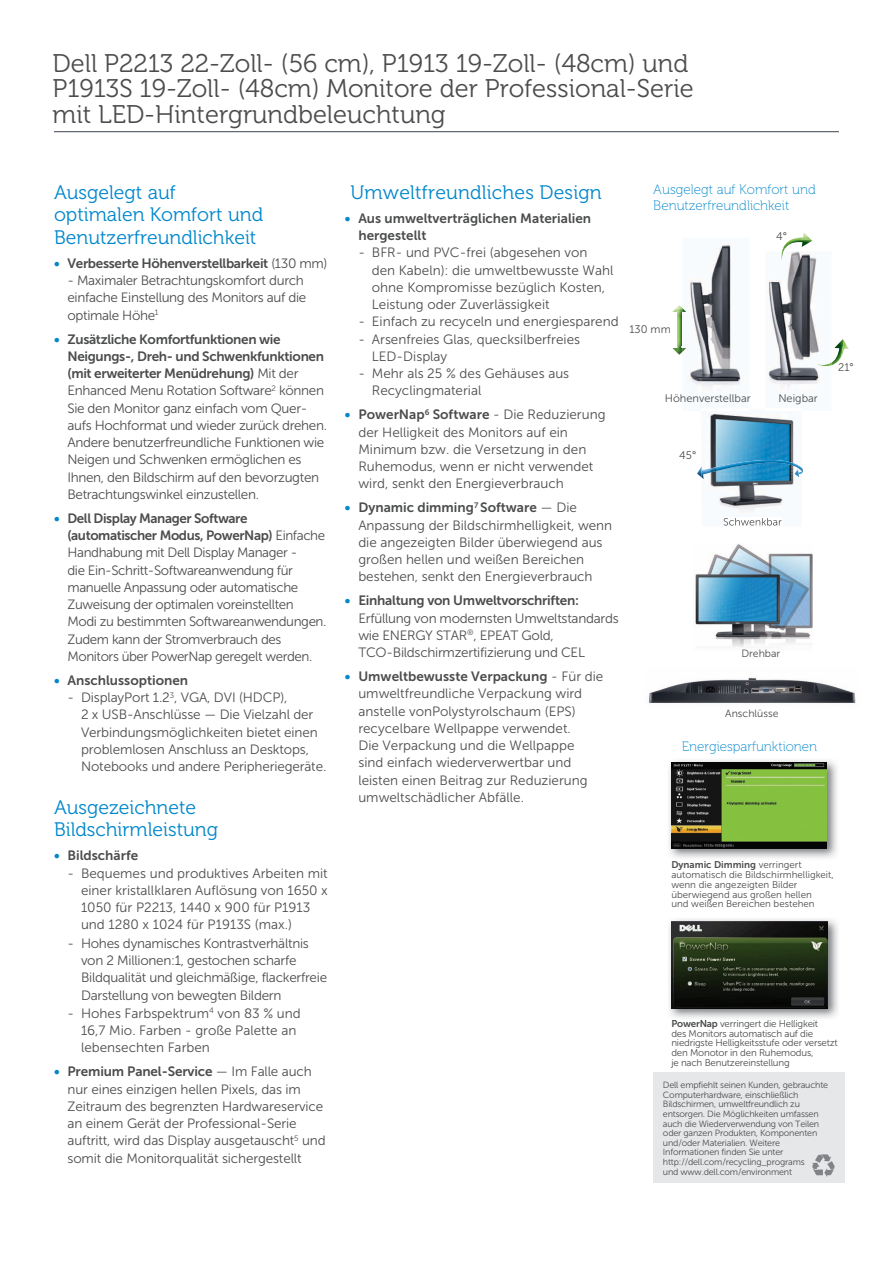
<style>
.page{position:relative;width:893px;height:1263px;background:#fff}
.page>*{position:absolute;margin:0;border:0;box-sizing:border-box;transform-origin:0 0}
.t1{font:25.5px/25.5px "Museo For Dell 300";color:#4b4c4d}
.t2{font:19.5px/22.5px "Museo For Dell 300";color:#0087cb}
.t3{font:13.5px/17.2px "Museo Sans For Dell 300";letter-spacing:-.01em;color:#4b4c4d}
.t4{font:13.5px/17.2px "Museo Sans For Dell 700";letter-spacing:-.02em;color:#4b4c4d}
.t5{font:13.5px/17.2px "Museo Sans For Dell 300";letter-spacing:-.03em;color:#4b4c4d}
.t6{font:13.5px/17.2px "Museo Sans For Dell 700";color:#4b4c4d}
.t7{font:13.5px/16.2px "Museo For Dell 100";color:#0087cb}
.t8{font:10.95px "Museo Sans For Dell 300";color:#4b4c4d}
.t9{font:10.5px "Museo Sans For Dell 300";color:#4b4c4d}
.t10{font:9.75px/9.8px "Museo Sans For Dell 300";letter-spacing:-.02em;color:#4b4c4d}
.t11{font:9.75px/9.8px "Museo Sans For Dell 300";color:#4b4c4d}
.t12{font:9.75px "Museo Sans For Dell 700";color:#4b4c4d}
.t13{font:9px/9.6px "Museo Sans For Dell 300";letter-spacing:-.02em;color:#4b4c4d}
.s1{color:#0087cb}
.s2{font-family:"Museo Sans For Dell 300"}
.s3{font-family:"Museo Sans For Dell 700"}
</style>
<div class="page">
<hr style="left:54px;top:131px;width:785px;height:1px;background:#3e444f">
<img style="left:767px;top:251px;width:52px;height:138px">
<img style="left:794px;top:233px;width:16px;height:6px">
<img style="left:783px;top:239px;width:29px;height:9px">
<svg style="left:782px;top:248px;width:3px;height:14px"></svg>
<img style="left:844px;top:341px;width:5px;height:8px">
<img style="left:831px;top:339px;width:13px;height:26px">
<svg style="left:816px;top:363px;width:15px;height:3px"></svg>
<img style="left:695px;top:544px;width:117px;height:103px">
<div style="left:653px;top:1073px;width:191px;height:110px;background:#e6e7e9"></div>
<svg style="left:812px;top:1154px;width:23px;height:23px"></svg>
<img style="left:648px;top:677px;width:208px;height:27px">
<img style="left:669px;top:919px;width:169px;height:99px">
<img style="left:737px;top:1020px;width:80px;height:1px">
<img style="left:671px;top:921px;width:156px;height:87px">
<img style="left:669px;top:760px;width:168px;height:98px">
<img style="left:671px;top:762px;width:156px;height:86px">
<img style="left:686px;top:244px;width:55px;height:144px">
<svg style="left:672px;top:305px;width:14px;height:8px"></svg>
<svg style="left:672px;top:345px;width:14px;height:10px"></svg>
<img style="left:677px;top:313px;width:4px;height:32px">
<img style="left:709px;top:479px;width:85px;height:42px">
<img style="left:723px;top:518px;width:58px;height:8px">
<img style="left:708px;top:413px;width:86px;height:47px">
<img style="left:697px;top:467px;width:106px;height:10px">
<img style="left:701px;top:460px;width:101px;height:19px">
<svg style="left:795px;top:469px;width:8px;height:8px"></svg>
<h1 class="t1" style="left:53px;top:51px;width:643px">Dell P2213 22-Zoll- (56 cm), P1913 19-Zoll- (48cm) und<br>P1913S 19-Zoll- (48cm) Monitore der Professional-Serie mit LED-Hintergrundbeleuchtung</h1>
<h2 class="t2" style="left:54px;top:181px;width:211px">Ausgelegt auf optimalen Komfort und<br>Benutzerfreundlichkeit</h2>
<p class="t4" style="left:54px;top:255px;width:275px"><span class="s1">•</span> Verbesserte Höhenverstellbarkeit <span class="s2">(130 mm)</span></p>
<p class="t3" style="left:68px;top:272px;width:240px">- Maximaler Betrachtungskomfort durch einfache Einstellung des Monitors auf die optimale Höhe<sup>1</sup></p>
<p class="t4" style="left:68px;top:330px;width:258px;text-indent:-14px"><span class="s1">•</span> Zusätzliche Komfortfunktionen wie<br>Neigungs-, Dreh- und Schwenkfunktionen (mit erweiterter Menüdrehung) <span class="s2">Mit der</span></p>
<p class="t3" style="left:67px;top:382px;width:261px">Enhanced Menu Rotation Software<sup>2</sup> können Sie den Monitor ganz einfach vom Quer&shy;aufs Hochformat und wieder zurück drehen.<br>Andere benutzerfreundliche Funktionen wie Neigen und Schwenken ermöglichen es Ihnen, den Bildschirm auf den bevorzugten Betrachtungswinkel einzustellen.</p>
<p class="t4" style="left:67px;top:510px;width:259px;text-indent:-13px"><span class="s1">•</span> Dell Display Manager Software (automatischer Modus, PowerNap) <span class="s2">Einfache</span></p>
<p class="t5" style="left:67px;top:544px;width:260px">Handhabung mit Dell Display Manager -<br>die Ein-Schritt-Softwareanwendung für manuelle Anpassung oder automatische Zuweisung der optimalen voreinstellten Modi zu bestimmten Softwareanwendungen.<br>Zudem kann der Stromverbrauch des Monitors über PowerNap geregelt werden.</p>
<p class="t6" style="left:54px;top:672px;width:136px"><span class="s1">•</span> Anschlussoptionen</p>
<p class="t3" style="left:81px;top:689px;width:247px;text-indent:-13px">- DisplayPort 1.2<sup>3</sup>, VGA, DVI (HDCP),<br>2 x USB-Anschlüsse — Die Vielzahl der Verbindungsmöglichkeiten bietet einen problemlosen Anschluss an Desktops, Notebooks und andere Peripheriegeräte.</p>
<h2 class="t2" style="left:54px;top:796px;width:166px">Ausgezeichnete<br>Bildschirmleistung</h2>
<p class="t6" style="left:54px;top:847px;width:86px"><span class="s1">•</span> Bildschärfe</p>
<p class="t3" style="left:81px;top:864px;width:248px;text-indent:-14px">- Bequemes und produktives Arbeiten mit einer kristallklaren Auflösung von 1650 x 1050 für P2213, 1440 x 900 für P1913 und 1280 x 1024 für P1913S (max.)</p>
<p class="t3" style="left:81px;top:935px;width:248px;text-indent:-14px">- Hohes dynamisches Kontrastverhältnis von 2 Millionen:1, gestochen scharfe Bildqualität und gleichmäßige, flackerfreie Darstellung von bewegten Bildern</p>
<p class="t3" style="left:81px;top:1005px;width:221px;text-indent:-13px">- Hohes Farbspektrum<sup>4</sup> von 83 % und<br>16,7 Mio. Farben - große Palette an lebensechten Farben</p>
<p class="t4" style="left:54px;top:1063px;width:259px"><span class="s1">•</span> Premium Panel-Service <span class="s2">— Im Falle auch</span></p>
<p class="t3" style="left:67px;top:1080px;width:260px">nur eines einzigen hellen Pixels, das im Zeitraum des begrenzten Hardwareservice an einem Gerät der Professional-Serie auftritt, wird das Display ausgetauscht<sup>5</sup> und somit die Monitorqualität sichergestellt</p>
<h2 class="t2" style="left:350px;top:181px;width:253px">Umweltfreundliches Design</h2>
<p class="t6" style="left:358px;top:210px;width:234px;text-indent:-14px"><span class="s1">•</span> Aus umweltverträglichen Materialien hergestellt</p>
<p class="t3" style="left:372px;top:244px;width:243px;text-indent:-14px">- BFR- und PVC-frei (abgesehen von den Kabeln): die umweltbewusste Wahl ohne Kompromisse bezüglich Kosten, Leistung oder Zuverlässigkeit</p>
<p class="t3" style="left:358px;top:313px;width:262px">- Einfach zu recyceln und energiesparend</p>
<p class="t3" style="left:372px;top:330px;width:210px;text-indent:-14px">- Arsenfreies Glas, quecksilberfreies<br>LED-Display</p>
<p class="t3" style="left:372px;top:365px;width:199px;text-indent:-14px">- Mehr als 25 % des Gehäuses aus<br>Recyclingmaterial</p>
<p class="t6" style="left:345px;top:406px;width:262px"><span class="s1">•</span> PowerNap<sup>6</sup> Software <span class="s2">- Die Reduzierung</span></p>
<p class="t3" style="left:358px;top:423px;width:237px">der Helligkeit des Monitors auf ein Minimum bzw. die Versetzung in den Ruhemodus, wenn er nicht verwendet wird, senkt den Energieverbrauch</p>
<p class="t6" style="left:345px;top:499px;width:234px"><span class="s1">•</span> Dynamic dimming<sup>7</sup> Software <span class="s2">— Die</span></p>
<p class="t3" style="left:358px;top:516px;width:255px">Anpassung der Bildschirmhelligkeit, wenn die angezeigten Bilder überwiegend aus großen hellen und weißen Bereichen bestehen, senkt den Energieverbrauch</p>
<p class="t4" style="left:345px;top:592px;width:236px"><span class="s1">•</span> Einhaltung von Umweltvorschriften:</p>
<p class="t3" style="left:358px;top:609px;width:262px">Erfüllung von modernsten Umweltstandards wie ENERGY STAR<sup>®</sup>, EPEAT Gold,<br>TCO-Bildschirmzertifizierung und CEL</p>
<p class="t6" style="left:345px;top:668px;width:260px"><span class="s1">•</span> Umweltbewusste Verpackung <span class="s2">- Für die</span></p>
<p class="t3" style="left:358px;top:685px;width:231px">umweltfreundliche Verpackung wird anstelle vonPolystyrolschaum (EPS) recycelbare Wellpappe verwendet.<br>Die Verpackung und die Wellpappe sind einfach wiederverwertbar und leisten einen Beitrag zur Reduzierung umweltschädlicher Abfälle.</p>
<p class="t7" style="left:653px;top:181px;width:164px">Ausgelegt auf Komfort und<br>Benutzerfreundlichkeit</p>
<p class="t8" style="left:776px;top:231px;width:12px">4°</p>
<p class="t8" style="left:629px;top:324px;width:43px">130 mm</p>
<p class="t8" style="left:665px;top:393px;width:87px">Höhenverstellbar</p>
<p class="t8" style="left:679px;top:449px;width:18px">45°</p>
<p class="t8" style="left:778px;top:393px;width:41px">Neigbar</p>
<p class="t9" style="left:741px;top:648px;width:40px">Drehbar</p>
<p class="t9" style="left:725px;top:708px;width:55px">Anschlüsse</p>
<p class="t7" style="left:682px;top:739px;width:137px">Energiesparfunktionen</p>
<p class="t8" style="left:838px;top:361px;width:17px">21°</p>
<p class="t12" style="left:671px;top:859px;width:132px">Dynamic Dimming <span class="s2">verringert</span></p>
<p class="t11" style="left:671px;top:870px;width:164px">automatisch die Bildschirmhelligkeit, wenn die angezeigten Bilder überwiegend aus großen hellen<br>und weißen Bereichen bestehen</p>
<p class="t10" style="left:671px;top:1019px;width:168px"><span class="s3">PowerNap</span> verringert die Helligkeit<br>des Monitors automatisch auf die niedrigste Helligkeitsstufe oder versetzt den Monotor in den Ruhemodus,<br>je nach Benutzereinstellung</p>
<p class="t13" style="left:663px;top:1080px;width:167px">Dell empfiehlt seinen Kunden, gebrauchte Computerhardware, einschließlich Bildschirmen, umweltfreundlich zu entsorgen. Die Möglichkeiten umfassen auch die Wiederverwendung von Teilen oder ganzen Produkten, Komponenten und/oder Materialien. Weitere Informationen finden Sie unter http://dell.com/recycling_programs<br>und www.dell.com/environment</p>
</div>
